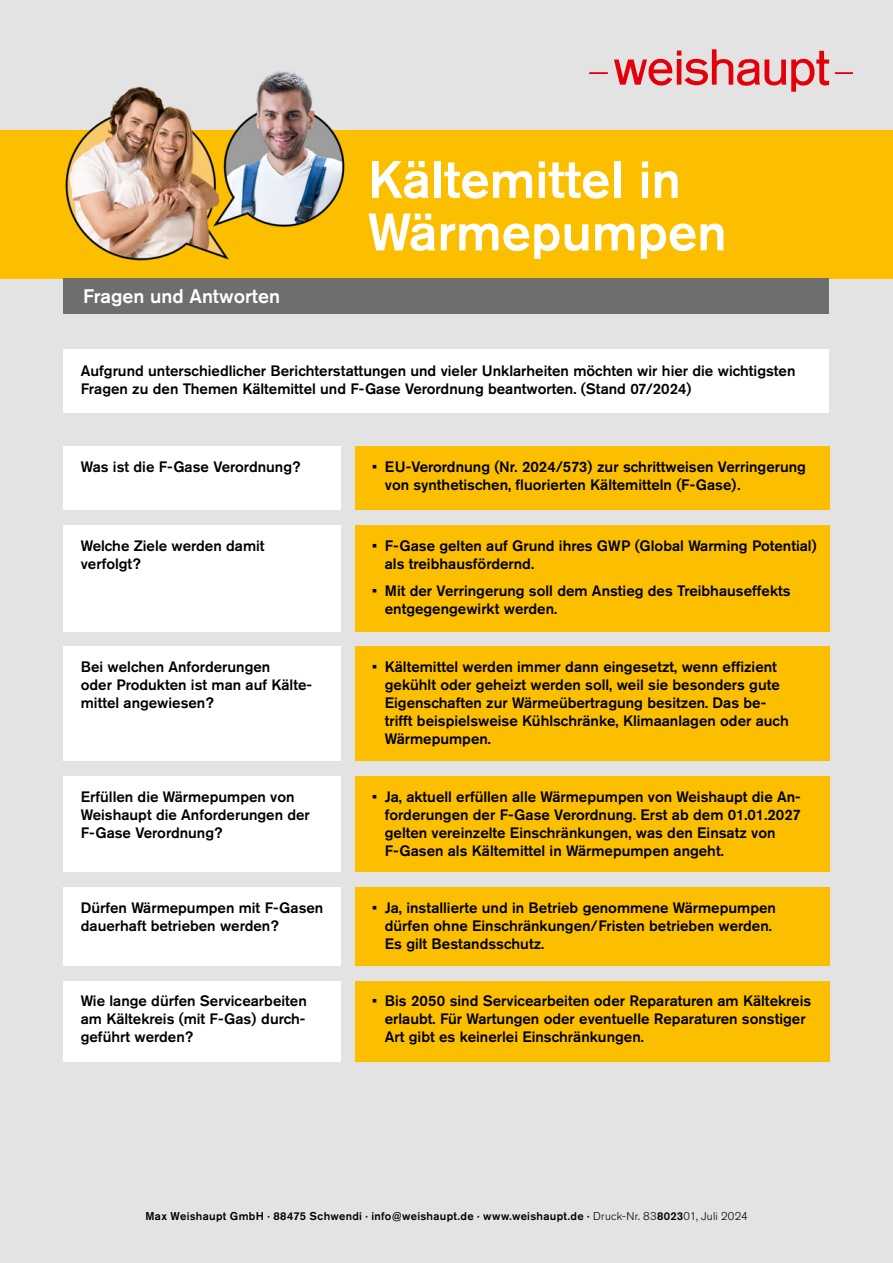
<style>
.page{position:relative;width:893px;height:1263px;background:#e3e3e3}
.page>*{position:absolute;margin:0;border:0;box-sizing:border-box;transform-origin:0 0}
.t1{font:500 52.2px/52.5px "Akzidenz Grotesk Pro";color:#fff}
.t2{font:500 19.5px "Akzidenz Grotesk Pro";color:#fff}
.t3{font:500 15px/18px "Akzidenz Grotesk Pro";color:#000}
.t4{font:500 11.25px "Akzidenz Grotesk Pro";letter-spacing:.025em;color:#000}
.s1{font-weight:300}
</style>
<div class="page">
<div style="left:0;top:130px;width:893px;height:149px;background:#fcbf00"></div>
<svg style="left:589px;top:49px;width:263px;height:43px"></svg>
<div style="left:64px;top:279px;width:765px;height:35px;background:#6e6e6e"></div>
<img style="left:241px;top:71px;width:104px;height:156px">
<img style="left:65px;top:86px;width:176px;height:175px">
<div style="left:64px;top:349px;width:765px;height:63px;background:#fff"></div>
<div style="left:355px;top:446px;width:474px;height:64px;background:#fcbf00"></div>
<div style="left:355px;top:887px;width:474px;height:79px;background:#fcbf00"></div>
<div style="left:355px;top:525px;width:474px;height:106px;background:#fcbf00"></div>
<div style="left:355px;top:646px;width:474px;height:115px;background:#fcbf00"></div>
<div style="left:355px;top:776px;width:474px;height:96px;background:#fcbf00"></div>
<div style="left:64px;top:446px;width:277px;height:64px;background:#fff"></div>
<div style="left:64px;top:887px;width:277px;height:79px;background:#fff"></div>
<div style="left:64px;top:525px;width:277px;height:106px;background:#fff"></div>
<div style="left:64px;top:646px;width:277px;height:115px;background:#fff"></div>
<div style="left:64px;top:776px;width:277px;height:96px;background:#fff"></div>
<div style="left:355px;top:981px;width:474px;height:80px;background:#fcbf00"></div>
<div style="left:64px;top:981px;width:277px;height:80px;background:#fff"></div>
<h2 class="t2" style="left:83px;top:283px;width:198px">Fragen und Antworten</h2>
<h1 class="t1" style="left:368px;top:152px;width:360px">Kältemittel in<br>Wärmepumpen</h1>
<p class="t3" style="left:81px;top:361px;width:716px">Aufgrund unterschiedlicher Berichterstattungen und vieler Unklarheiten möchten wir hier die wichtigsten<br>Fragen zu den Themen Kältemittel und F-Gase Verordnung beantworten. (Stand 07/2024)</p>
<p class="t3" style="left:81px;top:458px;width:221px">Was ist die F-Gase Verordnung?</p>
<p class="t3" style="left:385px;top:458px;width:423px;text-indent:-13px">• EU-Verordnung (Nr. 2024/573) zur schrittweisen Verringerung von synthetischen, fluorierten Kältemitteln (F-Gase).</p>
<p class="t3" style="left:81px;top:536px;width:185px">Welche Ziele werden damit verfolgt?</p>
<p class="t3" style="left:385px;top:536px;width:433px;text-indent:-13px">• F-Gase gelten auf Grund ihres GWP (Global Warming Potential) als treibhausfördernd.</p>
<p class="t3" style="left:385px;top:581px;width:407px;text-indent:-13px">• Mit der Verringerung soll dem Anstieg des Treibhauseffekts entgegengewirkt werden.</p>
<p class="t3" style="left:81px;top:657px;width:233px">Bei welchen Anforderungen<br>oder Produkten ist man auf Kälte&shy;mittel angewiesen?</p>
<p class="t3" style="left:385px;top:657px;width:405px;text-indent:-13px">• Kältemittel werden immer dann eingesetzt, wenn effizient gekühlt oder geheizt werden soll, weil sie besonders gute Eigenschaften zur Wärmeübertragung besitzen. Das be&shy;trifft beispielsweise Kühlschränke, Klimaanlagen oder auch Wärmepumpen.</p>
<p class="t3" style="left:81px;top:787px;width:231px">Erfüllen die Wärmepumpen von<br>Weishaupt die Anforderungen der<br>F-Gase Verordnung?</p>
<p class="t3" style="left:385px;top:787px;width:418px;text-indent:-13px">• Ja, aktuell erfüllen alle Wärmepumpen von Weishaupt die An&shy;forderungen der F-Gase Verordnung. Erst ab dem 01.01.2027 gelten vereinzelte Einschränkungen, was den Einsatz von F-Gasen als Kältemittel in Wärmepumpen angeht.</p>
<p class="t3" style="left:81px;top:898px;width:244px">Dürfen Wärmepumpen mit F-Gasen dauerhaft betrieben werden?</p>
<p class="t3" style="left:385px;top:898px;width:393px;text-indent:-13px">• Ja, installierte und in Betrieb genommene Wärmepumpen dürfen ohne Einschränkungen/Fristen betrieben werden.<br>Es gilt Bestandsschutz.</p>
<p class="t3" style="left:81px;top:992px;width:227px;text-align:justify">Wie lange dürfen Servicearbeiten am Kältekreis (mit F-Gas) durch&shy;geführt werden?</p>
<p class="t3" style="left:385px;top:992px;width:428px;text-indent:-13px">• Bis 2050 sind Servicearbeiten oder Reparaturen am Kältekreis erlaubt. Für Wartungen oder eventuelle Reparaturen sonstiger<br>Art gibt es keinerlei Einschränkungen.</p>
<p class="t4" style="left:145px;top:1209px;width:604px">Max Weishaupt GmbH · 88475 Schwendi · info@weishaupt.de · www.weishaupt.de · <span class="s1">Druck-Nr. 83</span>8023<span class="s1">01, Juli 2024</span></p>
</div>
